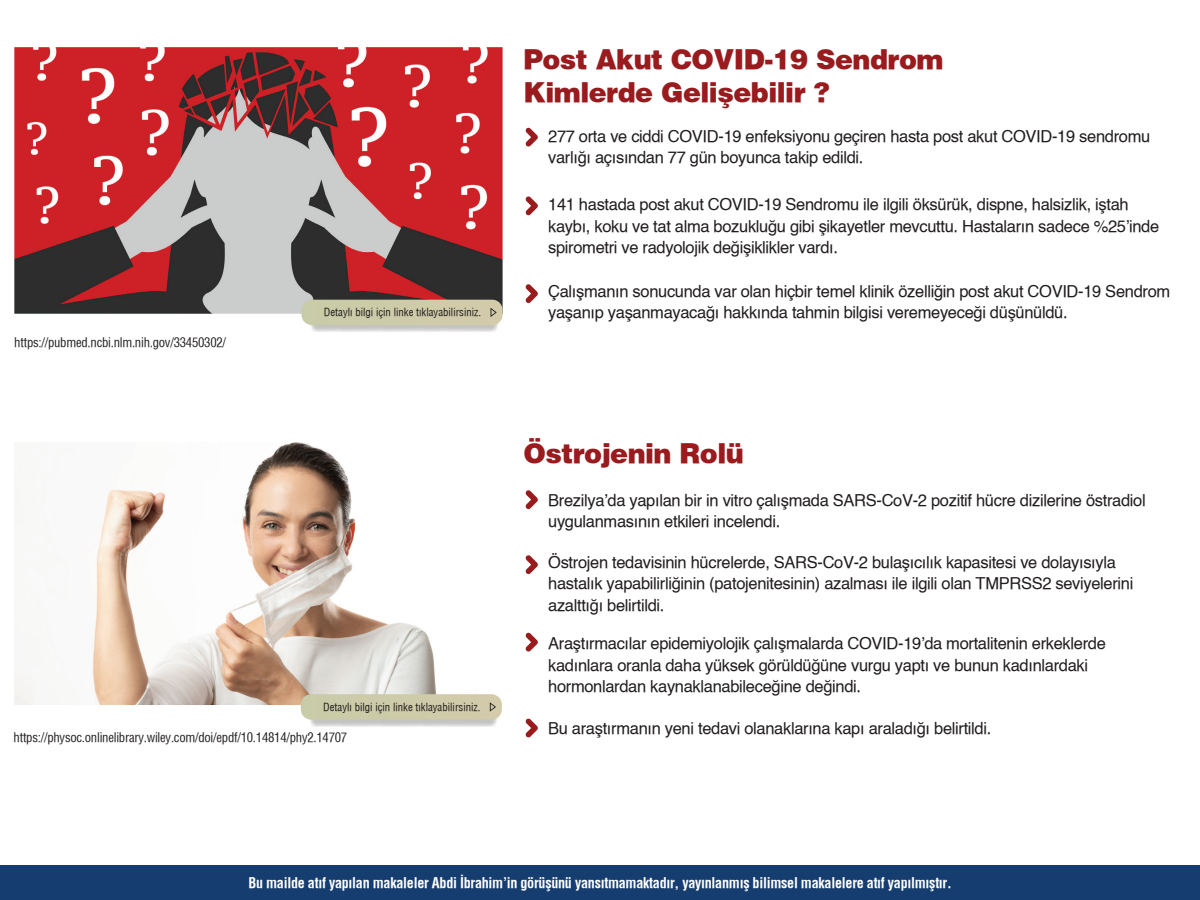
<style>
.page{position:relative;width:1200px;height:900px;background:#fff}
.page>*{position:absolute;margin:0;border:0;box-sizing:border-box;transform-origin:0 0}
.t1{font:27px/32.4px "Helvetica X Black";letter-spacing:-.02em;color:#991b1e}
.t2{font:16.5px/21.5px "Helvetica X Book";letter-spacing:-.02em;color:#211d1e}
.t3{font:14.25px "Helvetica Condensed X Bold";letter-spacing:-.02em;color:#fff}
.t4{font:12.75px "Helvetica T Condenced";letter-spacing:-.02em;color:#211d1e}
.t5{font:10.8px "Helvetica Condensed X Book";color:#211d1e}
</style>
<div class="page">
<div style="left:0;top:866px;width:1200px;height:34px;background:#163d70"></div>
<img style="left:14px;top:47px;width:489px;height:267px">
<img style="left:311px;top:325px;width:187px;height:7px">
<div style="left:302px;top:300px;width:201px;height:25px;background:#cecba9"></div>
<svg style="left:525px;top:490px;width:13px;height:19px"></svg>
<svg style="left:525px;top:555px;width:13px;height:19px"></svg>
<svg style="left:525px;top:633px;width:13px;height:19px"></svg>
<svg style="left:525px;top:719px;width:13px;height:19px"></svg>
<img style="left:14px;top:443px;width:423px;height:262px">
<img style="left:310px;top:720px;width:187px;height:7px">
<div style="left:301px;top:694px;width:201px;height:26px;background:#cecba9"></div>
<svg style="left:525px;top:128px;width:13px;height:19px"></svg>
<svg style="left:525px;top:196px;width:13px;height:20px"></svg>
<svg style="left:525px;top:284px;width:13px;height:19px"></svg>
<p class="t4" style="left:14px;top:335px;width:213px">https://pubmed.ncbi.nlm.nih.gov/33450302/</p>
<p class="t5" style="left:324px;top:305px;width:159px">Detaylı bilgi için linke tıklayabilirsiniz.</p>
<p class="t5" style="left:323px;top:700px;width:159px">Detaylı bilgi için linke tıklayabilirsiniz.</p>
<p class="t4" style="left:14px;top:729px;width:335px">https://physoc.onlinelibrary.wiley.com/doi/epdf/10.14814/phy2.14707</p>
<h1 class="t1" style="left:524px;top:42px;width:422px">Post Akut COVID-19 Sendrom<br>Kimlerde Gelişebilir ?</h1>
<p class="t2" style="left:548px;top:126px;width:604px">277 orta ve ciddi COVID-19 enfeksiyonu geçiren hasta post akut COVID-19 sendromu varlığı açısından 77 gün boyunca takip edildi.</p>
<p class="t2" style="left:548px;top:195px;width:613px">141 hastada post akut COVID-19 Sendromu ile ilgili öksürük, dispne, halsizlik, iştah kaybı, koku ve tat alma bozukluğu gibi şikayetler mevcuttu. Hastaların sadece %25’inde spirometri ve radyolojik değişiklikler vardı.</p>
<p class="t2" style="left:548px;top:281px;width:624px">Çalışmanın sonucunda var olan hiçbir temel klinik özelliğin post akut COVID-19 Sendrom yaşanıp yaşanmayacağı hakkında tahmin bilgisi veremeyeceği düşünüldü.</p>
<h1 class="t1" style="left:524px;top:437px;width:222px">Östrojenin Rolü</h1>
<p class="t2" style="left:548px;top:490px;width:599px">Brezilya’da yapılan bir in vitro çalışmada SARS-CoV-2 pozitif hücre dizilerine östradiol uygulanmasının etkileri incelendi.</p>
<p class="t2" style="left:548px;top:552px;width:587px">Östrojen tedavisinin hücrelerde, SARS-CoV-2 bulaşıcılık kapasitesi ve dolayısıyla hastalık yapabilirliğinin (patojenitesinin) azalması ile ilgili olan TMPRSS2 seviyelerini azalttığı belirtildi.</p>
<p class="t2" style="left:548px;top:634px;width:559px">Araştırmacılar epidemiyolojik çalışmalarda COVID-19’da mortalitenin erkeklerde kadınlara oranla daha yüksek görüldüğüne vurgu yaptı ve bunun kadınlardaki hormonlardan kaynaklanabileceğine değindi.</p>
<p class="t2" style="left:548px;top:718px;width:445px">Bu araştırmanın yeni tedavi olanaklarına kapı araladığı belirtildi.</p>
<p class="t3" style="left:248px;top:874px;width:705px">Bu mailde atıf yapılan makaleler Abdi İbrahim’in görüşünü yansıtmamaktadır, yayınlanmış bilimsel makalelere atıf yapılmıştır.</p>
</div>
